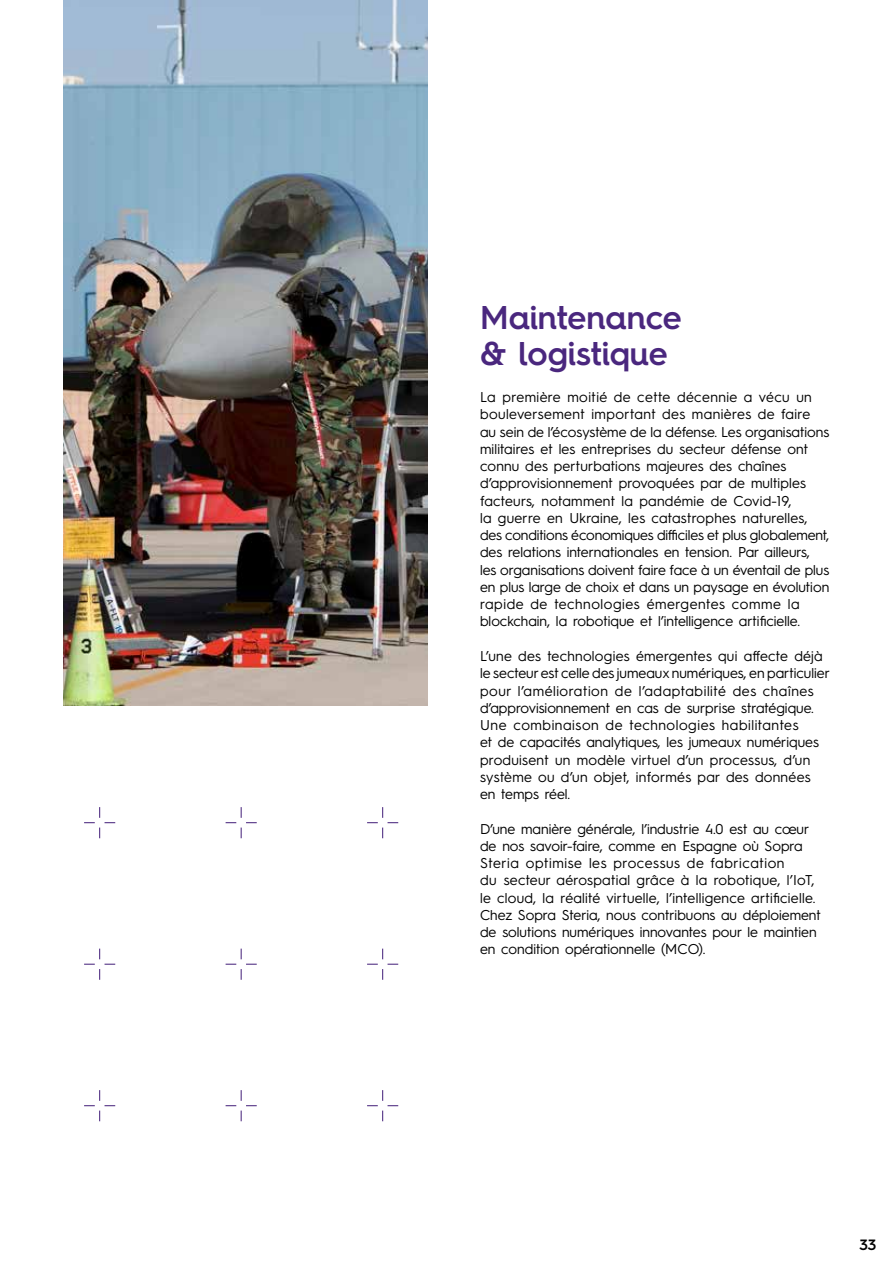
<style>
.page{position:relative;width:893px;height:1263px;background:#fff}
.page>*{position:absolute;margin:0;border:0;box-sizing:border-box;transform-origin:0 0}
.t1{font:600 33px/36px "Hurme Geometric Sans 4";color:#4a277e}
.t2{font:600 15px "Hurme Geometric Sans 4";color:#000}
.t3{font:14.25px/17.2px "Hurme Geometric Sans 3";color:#000}
.t4{font:14.25px/17.2px "Hurme Geometric Sans 3";letter-spacing:.02em;color:#000}
</style>
<div class="page">
<img style="left:64px;top:0;width:363px;height:706px">
<svg style="left:84px;top:807px;width:31px;height:31px"></svg>
<svg style="left:226px;top:807px;width:31px;height:31px"></svg>
<svg style="left:367px;top:807px;width:31px;height:31px"></svg>
<svg style="left:84px;top:949px;width:31px;height:31px"></svg>
<svg style="left:226px;top:949px;width:31px;height:31px"></svg>
<svg style="left:367px;top:949px;width:31px;height:31px"></svg>
<svg style="left:84px;top:1090px;width:31px;height:31px"></svg>
<svg style="left:226px;top:1090px;width:31px;height:31px"></svg>
<svg style="left:367px;top:1090px;width:31px;height:31px"></svg>
<h1 class="t1" style="left:480px;top:299px;width:203px">Maintenance &amp; logistique</h1>
<p class="t3" style="left:480px;top:388px;width:351px">La première moitié de cette décennie a vécu un bouleversement important des manières de faire au sein de l’écosystème de la défense. Les organisations militaires et les entreprises du secteur défense ont connu des perturbations majeures des chaînes d’approvisionnement provoquées par de multiples facteurs, notamment la pandémie de Covid-19,<br>la guerre en Ukraine, les catastrophes naturelles, des conditions économiques difficiles et plus globalement, des relations internationales en tension. Par ailleurs, les organisations doivent faire face à un éventail de plus en plus large de choix et dans un paysage en évolution rapide de technologies émergentes comme la blockchain, la robotique et l’intelligence artificielle.</p>
<p class="t4" style="left:480px;top:646px;width:351px">L’une des technologies émergentes qui affecte déjà le secteur est celle des jumeaux numériques, en particulier pour l’amélioration de l’adaptabilité des chaînes d’approvisionnement en cas de surprise stratégique.<br>Une combinaison de technologies habilitantes<br>et de capacités analytiques, les jumeaux numériques produisent un modèle virtuel d’un processus, d’un système ou d’un objet, informés par des données<br>en temps réel.</p>
<p class="t3" style="left:480px;top:819px;width:342px">D’une manière générale, l’industrie 4.0 est au cœur de nos savoir-faire, comme en Espagne où Sopra Steria optimise les processus de fabrication<br>du secteur aérospatial grâce à la robotique, l’IoT, le cloud, la réalité virtuelle, l’intelligence artificielle.<br>Chez Sopra Steria, nous contribuons au déploiement de solutions numériques innovantes pour le maintien en condition opérationnelle (MCO).</p>
<p class="t2" style="left:859px;top:1234px;width:18px">33</p>
</div>
